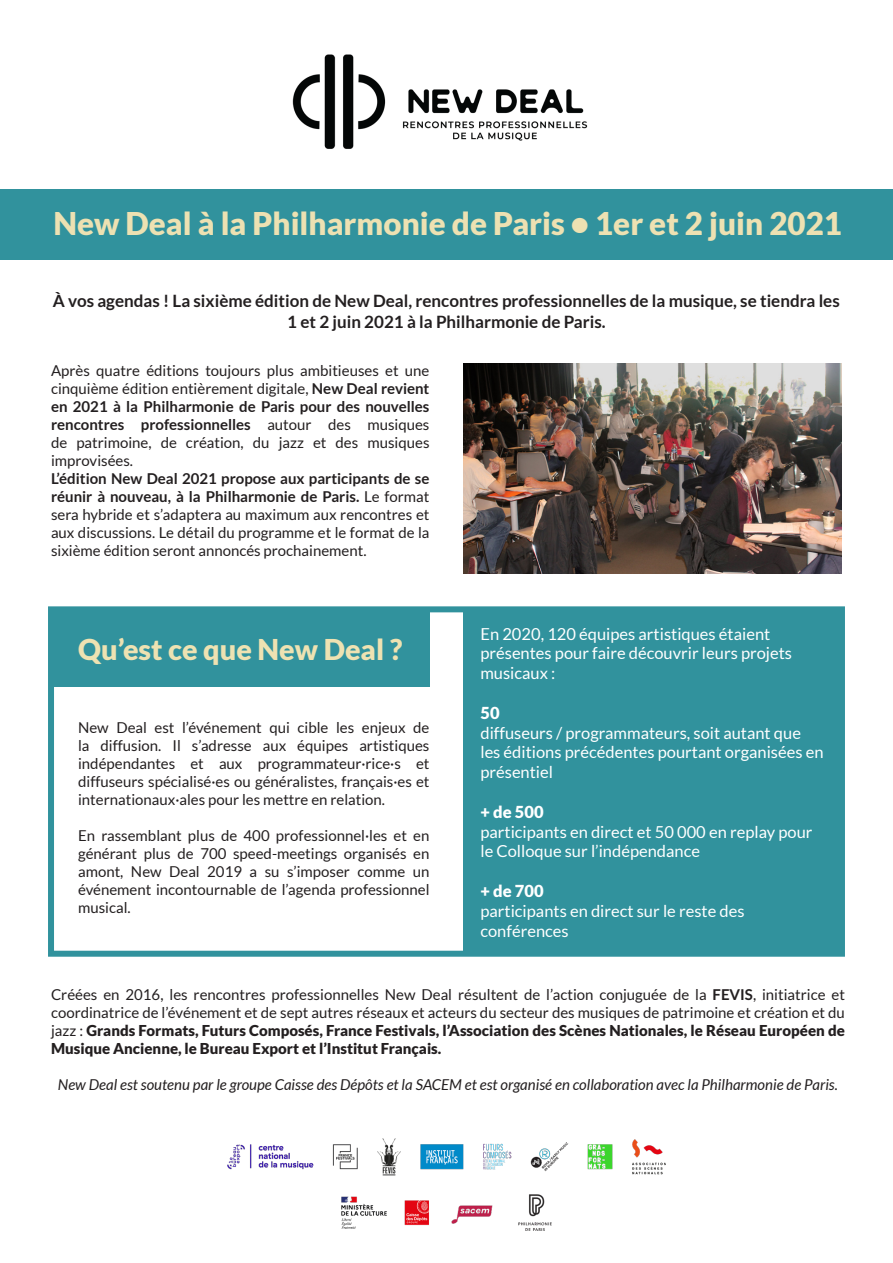
<style>
.page{position:relative;width:893px;height:1263px;background:#fff}
.page>*{position:absolute;margin:0;border:0;box-sizing:border-box;transform-origin:0 0}
.t1{font:900 31.35px "Lato";color:#ede1b2}
.t2{font:900 28.65px "Lato";color:#eee2b2}
.t3{font:700 16.95px/20.4px "Lato";color:#231f20;text-align:center}
.t4{font:16.5px/19.8px "Lato";color:#fff}
.t5{font:900 16.5px "Lato";color:#fff}
.t6{font:15px/18px "Lato";color:#231f20;text-align:justify}
.t7{font:italic 15px "Lato";color:#231f20}
.s1{font-weight:700}
.s2{font-weight:900}
</style>
<div class="page">
<div style="left:48px;top:606px;width:797px;height:351px;border:6px solid #31929d"></div>
<img style="left:463px;top:363px;width:378px;height:210px">
<img style="left:228px;top:1139px;width:437px;height:92px">
<div style="left:51px;top:609px;width:378px;height:78px;background:#31929d"></div>
<div style="left:463px;top:609px;width:379px;height:345px;background:#31929d"></div>
<img style="left:292px;top:54px;width:296px;height:95px">
<div style="left:0;top:189px;width:893px;height:70px;background:#31929d"></div>
<p class="t1" style="left:53px;top:205px;width:790px">New Deal à la Philharmonie de Paris • 1er et 2 juin 2021</p>
<p class="t3" style="left:53px;top:290px;width:788px">À vos agendas ! La sixième édition de New Deal, rencontres professionnelles de la musique, se tiendra les<br>1 et 2 juin 2021 à la Philharmonie de Paris.</p>
<p class="t6" style="left:51px;top:361px;width:380px">Après quatre éditions toujours plus ambitieuses et une cinquième édition entièrement digitale, <span class="s1">New Deal revient en 2021 à la Philharmonie de Paris pour des nouvelles rencontres professionnelles</span> autour des musiques de patrimoine, de création, du jazz et des musiques improvisées.</p>
<p class="t6" style="left:51px;top:469px;width:380px"><span class="s1">L’édition New Deal 2021 propose aux participants de se réunir à nouveau, à la Philharmonie de Paris.</span> Le format sera hybride et s’adaptera au maximum aux rencontres et aux discussions. Le détail du programme et le format de la sixième édition seront annoncés prochainement.</p>
<p class="t2" style="left:78px;top:632px;width:326px">Qu’est ce que New Deal ?</p>
<p class="t6" style="left:78px;top:718px;width:353px">New Deal est l’événement qui cible les enjeux de la diffusion. Il s’adresse aux équipes artistiques indépendantes et aux programmateur·rice·s et diffuseurs spécialisé·es ou généralistes, français·es et internationaux·ales pour les mettre en relation.</p>
<p class="t6" style="left:78px;top:826px;width:353px">En rassemblant plus de 400 professionnel·les et en générant plus de 700 speed-meetings organisés en amont, New Deal 2019 a su s’imposer comme un événement incontournable de l’agenda professionnel musical.</p>
<p class="t4" style="left:480px;top:624px;width:313px">En 2020, 120 équipes artistiques étaient présentes pour faire découvrir leurs projets musicaux :</p>
<p class="t5" style="left:480px;top:703px;width:21px">50</p>
<p class="t4" style="left:480px;top:723px;width:345px">diffuseurs / programmateurs, soit autant que les éditions précédentes pourtant organisées en présentiel</p>
<p class="t5" style="left:480px;top:802px;width:65px">+ de 500</p>
<p class="t4" style="left:480px;top:822px;width:334px">participants en direct et 50 000 en replay pour le Colloque sur l’indépendance</p>
<p class="t5" style="left:480px;top:881px;width:65px">+ de 700</p>
<p class="t4" style="left:480px;top:901px;width:266px">participants en direct sur le reste des conférences</p>
<p class="t6" style="left:51px;top:985px;width:795px">Créées en 2016, les rencontres professionnelles New Deal résultent de l’action conjuguée de la <span class="s1">FEVIS</span>, initiatrice et coordinatrice de l’événement et de sept autres réseaux et acteurs du secteur des musiques de patrimoine et création et du jazz : <span class="s2">Grands Formats, Futurs Composés, France Festivals, l’Association des Scènes Nationales, le Réseau Européen de Musique Ancienne, le Bureau Export et l’Institut Français.</span></p>
<p class="t7" style="left:58px;top:1076px;width:781px">New Deal est soutenu par le groupe Caisse des Dépôts et la SACEM et est organisé en collaboration avec la Philharmonie de Paris.</p>
</div>
